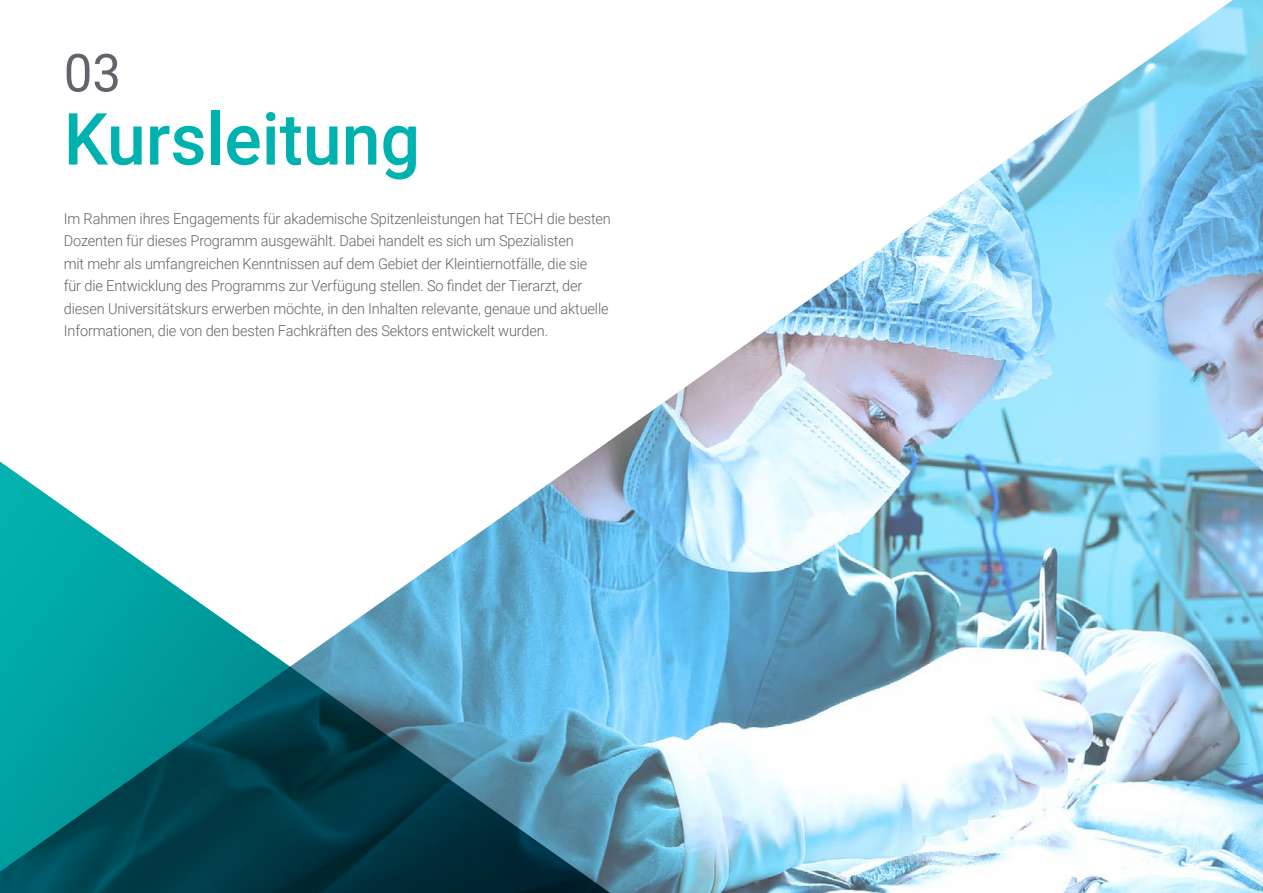
<style>
.page{position:relative;width:1263px;height:893px;background:#fff}
.page>*{position:absolute;margin:0;border:0;box-sizing:border-box;transform-origin:0 0}
.t1{font:500 72px "Roboto";color:#00b2af}
.t2{font:52.5px "Roboto";color:#61646a}
.t3{font:300 15px/22.5px "Roboto";letter-spacing:-.01em;color:#61646a}
</style>
<div class="page">
<img style="left:602px;top:0;width:661px;height:893px">
<svg style="left:0;top:446px;width:640px;height:447px"></svg>
<h2 class="t2" style="left:64px;top:36px;width:59px">03</h2>
<h1 class="t1" style="left:64px;top:89px;width:358px">Kursleitung</h1>
<p class="t3" style="left:64px;top:207px;width:549px">Im Rahmen ihres Engagements für akademische Spitzenleistungen hat TECH die besten Dozenten für dieses Programm ausgewählt. Dabei handelt es sich um Spezialisten<br>mit mehr als umfangreichen Kenntnissen auf dem Gebiet der Kleintiernotfälle, die sie<br>für die Entwicklung des Programms zur Verfügung stellen. So findet der Tierarzt, der diesen Universitätskurs erwerben möchte, in den Inhalten relevante, genaue und aktuelle Informationen, die von den besten Fachkräften des Sektors entwickelt wurden.</p>
</div>
